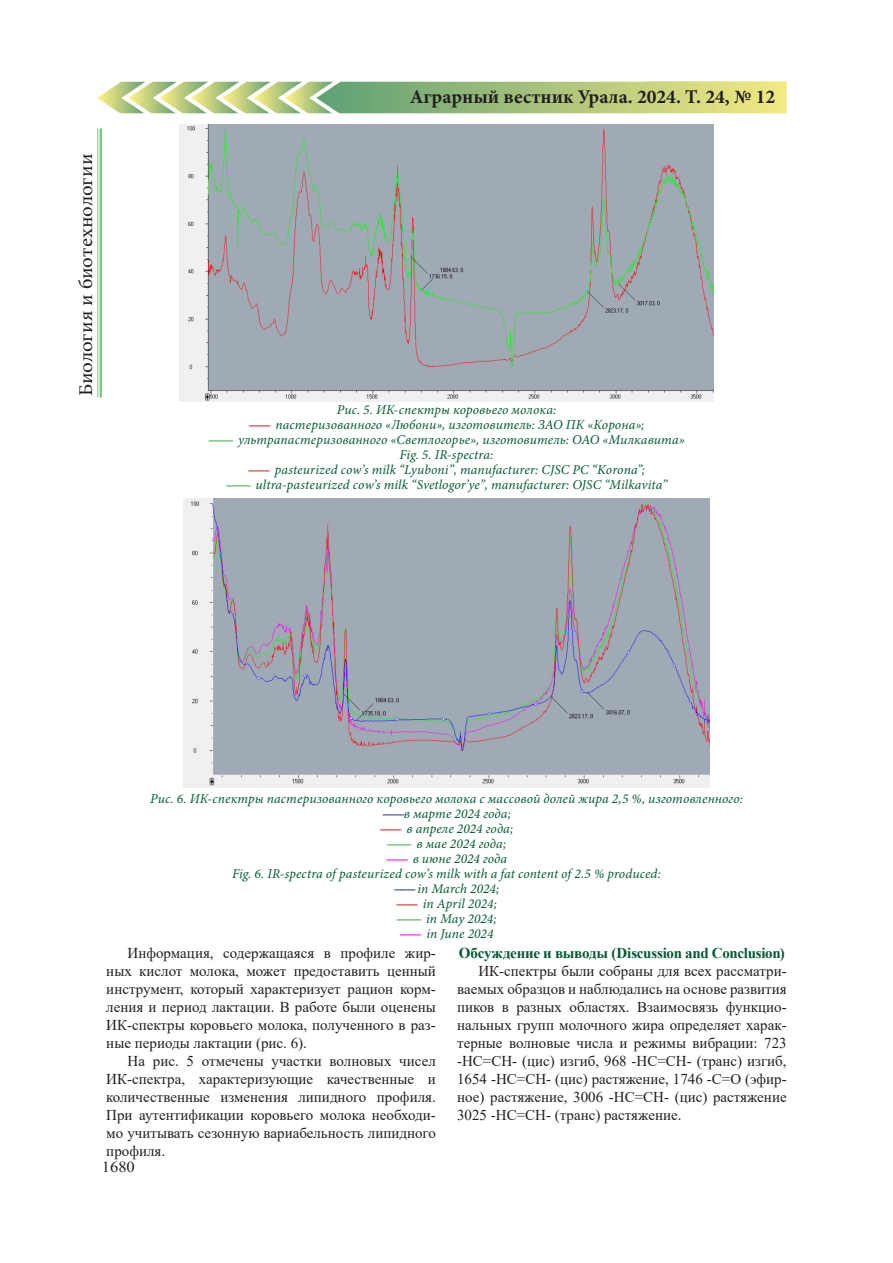
<style>
.page{position:relative;width:893px;height:1263px;background:#fff}
.page>*{position:absolute;margin:0;border:0;box-sizing:border-box;transform-origin:0 0}
.t1{font:700 19.5px "Minion Pro";color:#231f20}
.t2{font:19.5px "Minion Pro";letter-spacing:-.01em;color:#231f20;scale:1.08 1}
.t3{font:15.3px "Times New Roman";color:#231f20;scale:1.08 1}
.t4{font:15px/18px "Times New Roman";color:#231f20;text-align:justify}
.t5{font:700 15px "Times New Roman";letter-spacing:-.015em;color:#025b30}
.t6{font:italic 13.5px/15px "Minion Pro";letter-spacing:.01em;color:#025b30;text-align:center}
.s1{font-weight:700;color:#d1232a}
.s2{font-weight:700;color:#40ae49}
.s3{font-weight:700;color:#253f8e}
.s4{font-weight:700;color:#f0f}
</style>
<div class="page">
<hr style="left:100px;top:128px;width:2px;height:269px;background:#40ae49">
<hr style="left:97px;top:128px;width:1px;height:269px;background:#40ae49">
<img style="left:98px;top:81px;width:689px;height:32px">
<img style="left:180px;top:124px;width:533px;height:277px">
<img style="left:184px;top:499px;width:525px;height:289px">
<h1 class="t2" style="left:73px;top:396px;width:226px;rotate:-90deg">Биология и биотехнологии</h1>
<h1 class="t1" style="left:410px;top:83px;width:367px">Аграрный вестник Урала. 2024. Т. 24, № 12</h1>
<p class="t6" style="left:208px;top:402px;width:478px">Рис. 5. ИК-спектры коровьего молока:<br><span class="s1">-------</span> пастеризованного «Любони», изготовитель: ЗАО ПК «Корона»;<br><span class="s2">--------</span> ультрапастеризованного «Светлогорье», изготовитель: ОАО «Милкавита» Fig. 5. IR-spectra:<br><span class="s1">-------</span> pasteurized cow’s milk “Lyuboni”, manufacturer: CJSC PC “Korona”;<br><span class="s2">--------</span> ultra-pasteurized cow’s milk “Svetlogor’ye”, manufacturer: OJSC “Milkavita”</p>
<p class="t6" style="left:150px;top:791px;width:594px">Рис. 6. ИК-спектры пастеризованного коровьего молока с массовой долей жира 2,5 %, изготовленного: <span class="s3">-------</span>в марте 2024 года;<br><span class="s1">-------</span> в апреле 2024 года;<br><span class="s2">--------</span> в мае 2024 года;<br><span class="s4">-------</span> в июне 2024 года<br>Fig. 6. IR-spectra of pasteurized cow’s milk with a fat content of 2.5 % produced:<br><span class="s3">-------</span> in March 2024;<br><span class="s1">-------</span> in April 2024;<br><span class="s2">--------</span> in May 2024;<br><span class="s4">-------</span> in June 2024</p>
<p class="t4" style="left:106px;top:944px;width:331px;text-indent:21px">Информация, содержащаяся в профиле жир&shy;ных кислот молока, может предоставить ценный инструмент, который характеризует рацион корм&shy;ления и период лактации. В работе были оценены ИК-спектры коровьего молока, полученного в раз&shy;ные периоды лактации (рис. 6).</p>
<p class="t4" style="left:106px;top:1052px;width:331px;text-indent:21px">На рис. 5 отмечены участки волновых чисел ИК-спектра, характеризующие качественные и количественные изменения липидного профиля.<br>При аутентификации коровьего молока необходи&shy;мо учитывать сезонную вариабельность липидного профиля.</p>
<p class="t3" style="left:102px;top:1156px;width:32px">1680</p>
<p class="t5" style="left:459px;top:942px;width:327px">Обсуждение и выводы (Discussion and Conclusion)</p>
<p class="t4" style="left:457px;top:962px;width:331px;text-indent:21px">ИК-спектры были собраны для всех рассматри&shy;ваемых образцов и наблюдались на основе развития пиков в разных областях. Взаимосвязь функцио&shy;нальных групп молочного жира определяет харак&shy;терные волновые числа и режимы вибрации: 723 -HC=CH- (цис) изгиб, 968 -HC=CH- (транс) изгиб, 1654 -HC=CH- (цис) растяжение, 1746 -C=O (эфир&shy;ное) растяжение, 3006 -HC=CH- (цис) растяжение 3025 -HC=CH- (транс) растяжение.</p>
</div>
